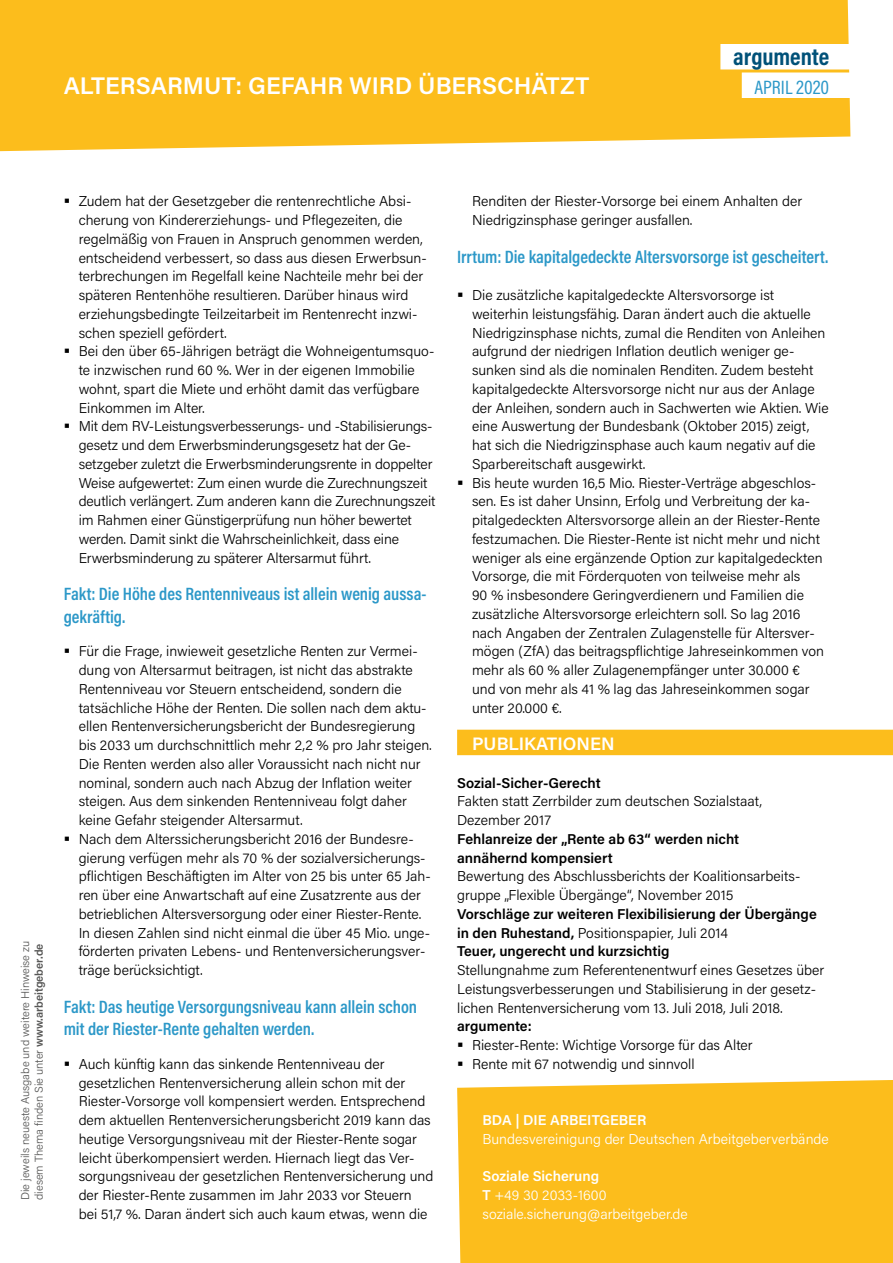
<style>
.page{position:relative;width:893px;height:1263px;background:#fff}
.page>*{position:absolute;margin:0;border:0;box-sizing:border-box;transform-origin:0 0}
._03_Headline_Rücksei{font:600 24px "Acumin Pro";color:#fff}
._01_Ausgabe{font:700 24px "Acumin Pro Cond";color:#005178}
._01_Ausgabe-2{font:19.5px "Acumin Pro Cond";color:#2c98c8}
._05_Zwischenüberschr{font:600 18px/22.5px "Acumin Pro Cond";letter-spacing:-.005em;color:#2c98c8}
._08_Publikationen_Ko{font:600 18px "Acumin Pro";color:#fff}
._06_Fließtext{font:300 14.25px/18.8px "Acumin Pro";color:#000}
._09_Publikationen{font:600 14.25px/18.8px "Acumin Pro";color:#000}
._06_Fließtext-2{font:300 14.25px "Acumin Pro";color:#fff}
._06_Fließtext-3{font:600 14.25px "Acumin Pro";color:#fff}
.t1{font:300 11.25px "Acumin Pro";color:#575756}
.s1{font-weight:600}
.s2{font-weight:300}
</style>
<div class="page">
<div style="left:0;top:0;width:850px;height:151px;background:#fcbd1c"></div>
<div style="left:457px;top:1080px;width:436px;height:183px;background:#fcbd1c"></div>
<div style="left:720px;top:44px;width:130px;height:25px;background:#fff"></div>
<div style="left:742px;top:72px;width:108px;height:26px;background:#fff"></div>
<div style="left:457px;top:730px;width:436px;height:25px;background:#fcbd1c"></div>
<p class="_03_Headline_Rücksei" style="left:64px;top:69px;width:527px">ALTERSARMUT: GEFAHR WIRD ÜBERSCHÄTZT</p>
<p class="_01_Ausgabe" style="left:733px;top:41px;width:97px">argumente</p>
<p class="_01_Ausgabe-2" style="left:754px;top:74px;width:76px">APRIL 2020</p>
<p class="t1" style="left:18px;top:1200px;width:261px;rotate:-90deg">Die jeweils neueste Ausgabe und weitere Hinweise zu</p>
<p class="t1" style="left:31px;top:1200px;width:258px;rotate:-90deg">diesem Thema finden Sie unter <span class="s1">www.arbeitgeber.de</span></p>
<p class="_06_Fließtext" style="left:79px;top:191px;width:350px">Zudem hat der Gesetzgeber die rentenrechtliche Absi&shy;cherung von Kindererziehungs- und Pflegezeiten, die regelmäßig von Frauen in Anspruch genommen werden, entscheidend verbessert, so dass aus diesen Erwerbsun&shy;terbrechungen im Regelfall keine Nachteile mehr bei der späteren Rentenhöhe resultieren. Darüber hinaus wird erziehungsbedingte Teilzeitarbeit im Rentenrecht inzwi&shy;schen speziell gefördert.</p>
<p class="_06_Fließtext" style="left:79px;top:341px;width:357px">Bei den über 65-Jährigen beträgt die Wohneigentumsquo&shy;te inzwischen rund 60 %. Wer in der eigenen Immobilie wohnt, spart die Miete und erhöht damit das verfügbare Einkommen im Alter.</p>
<p class="_06_Fließtext" style="left:79px;top:416px;width:358px">Mit dem RV-Leistungsverbesserungs- und -Stabilisierungs&shy;gesetz und dem Erwerbsminderungsgesetz hat der Ge&shy;setzgeber zuletzt die Erwerbsminderungsrente in doppelter Weise aufgewertet: Zum einen wurde die Zurechnungszeit deutlich verlängert. Zum anderen kann die Zurechnungszeit im Rahmen einer Günstigerprüfung nun höher bewertet werden. Damit sinkt die Wahrscheinlichkeit, dass eine Erwerbsminderung zu späterer Altersarmut führt.</p>
<p class="_05_Zwischenüberschr" style="left:64px;top:582px;width:364px">Fakt: Die Höhe des Rentenniveaus ist allein wenig aussa&shy;gekräftig.</p>
<p class="_06_Fließtext" style="left:79px;top:641px;width:355px">Für die Frage, inwieweit gesetzliche Renten zur Vermei&shy;dung von Altersarmut beitragen, ist nicht das abstrakte Rentenniveau vor Steuern entscheidend, sondern die tatsächliche Höhe der Renten. Die sollen nach dem aktu&shy;ellen Rentenversicherungsbericht der Bundesregierung bis 2033 um durchschnittlich mehr 2,2 % pro Jahr steigen.<br>Die Renten werden also aller Voraussicht nach nicht nur nominal, sondern auch nach Abzug der Inflation weiter steigen. Aus dem sinkenden Rentenniveau folgt daher keine Gefahr steigender Altersarmut.</p>
<p class="_06_Fließtext" style="left:79px;top:829px;width:354px">Nach dem Alterssicherungsbericht 2016 der Bundesre&shy;gierung verfügen mehr als 70 % der sozialversicherungs&shy;pflichtigen Beschäftigten im Alter von 25 bis unter 65 Jah&shy;ren über eine Anwartschaft auf eine Zusatzrente aus der betrieblichen Altersversorgung oder einer Riester-Rente.<br>In diesen Zahlen sind nicht einmal die über 45 Mio. unge&shy;förderten privaten Lebens- und Rentenversicherungsver&shy;träge berücksichtigt.</p>
<p class="_05_Zwischenüberschr" style="left:64px;top:995px;width:355px">Fakt: Das heutige Versorgungsniveau kann allein schon mit der Riester-Rente gehalten werden.</p>
<p class="_06_Fließtext" style="left:79px;top:1054px;width:356px">Auch künftig kann das sinkende Rentenniveau der gesetzlichen Rentenversicherung allein schon mit der Riester-Vorsorge voll kompensiert werden. Entsprechend dem aktuellen Rentenversicherungsbericht 2019 kann das heutige Versorgungsniveau mit der Riester-Rente sogar leicht überkompensiert werden. Hiernach liegt das Ver&shy;sorgungsniveau der gesetzlichen Rentenversicherung und der Riester-Rente zusammen im Jahr 2033 vor Steuern bei 51,7 %. Daran ändert sich auch kaum etwas, wenn die</p>
<p class="_06_Fließtext" style="left:472px;top:191px;width:332px">Renditen der Riester-Vorsorge bei einem Anhalten der<br>Niedrigzinsphase geringer ausfallen.</p>
<p class="_05_Zwischenüberschr" style="left:457px;top:245px;width:373px">Irrtum: Die kapitalgedeckte Altersvorsorge ist gescheitert.</p>
<p class="_06_Fließtext" style="left:472px;top:285px;width:358px">Die zusätzliche kapitalgedeckte Altersvorsorge ist weiterhin leistungsfähig. Daran ändert auch die aktuelle Niedrigzinsphase nichts, zumal die Renditen von Anleihen aufgrund der niedrigen Inflation deutlich weniger ge&shy;sunken sind als die nominalen Renditen. Zudem besteht kapitalgedeckte Altersvorsorge nicht nur aus der Anlage der Anleihen, sondern auch in Sachwerten wie Aktien. Wie eine Auswertung der Bundesbank (Oktober 2015) zeigt, hat sich die Niedrigzinsphase auch kaum negativ auf die Sparbereitschaft ausgewirkt.</p>
<p class="_06_Fließtext" style="left:472px;top:473px;width:354px">Bis heute wurden 16,5 Mio. Riester-Verträge abgeschlos&shy;sen. Es ist daher Unsinn, Erfolg und Verbreitung der ka&shy;pitalgedeckten Altersvorsorge allein an der Riester-Rente festzumachen. Die Riester-Rente ist nicht mehr und nicht weniger als eine ergänzende Option zur kapitalgedeckten Vorsorge, die mit Förderquoten von teilweise mehr als<br>90 % insbesondere Geringverdienern und Familien die zusätzliche Altersvorsorge erleichtern soll. So lag 2016 nach Angaben der Zentralen Zulagenstelle für Altersver&shy;mögen (ZfA) das beitragspflichtige Jahreseinkommen von mehr als 60 % aller Zulagenempfänger unter 30.000 € und von mehr als 41 % lag das Jahreseinkommen sogar unter 20.000 €.</p>
<p class="_08_Publikationen_Ko" style="left:472px;top:731px;width:144px">PUBLIKATIONEN</p>
<p class="_09_Publikationen" style="left:457px;top:773px;width:145px">Sozial-Sicher-Gerecht</p>
<p class="_06_Fließtext" style="left:457px;top:791px;width:307px">Fakten statt Zerrbilder zum deutschen Sozialstaat,<br>Dezember 2017</p>
<p class="_09_Publikationen" style="left:457px;top:829px;width:284px">Fehlanreize der „Rente ab 63“ werden nicht annähernd kompensiert</p>
<p class="_06_Fließtext" style="left:457px;top:866px;width:343px">Bewertung des Abschlussberichts der Koalitionsarbeits&shy;gruppe „Flexible Übergänge“, November 2015</p>
<p class="_09_Publikationen" style="left:457px;top:904px;width:361px">Vorschläge zur weiteren Flexibilisierung der Übergänge in den Ruhestand, <span class="s2">Positionspapier, Juli 2014</span></p>
<p class="_09_Publikationen" style="left:457px;top:941px;width:214px">Teuer, ungerecht und kurzsichtig</p>
<p class="_06_Fließtext" style="left:457px;top:960px;width:369px">Stellungnahme zum Referentenentwurf eines Gesetzes über<br>Leistungsverbesserungen und Stabilisierung in der gesetz&shy;lichen Rentenversicherung vom 13. Juli 2018, Juli 2018.</p>
<p class="_09_Publikationen" style="left:457px;top:1016px;width:76px">argumente:</p>
<p class="_06_Fließtext" style="left:472px;top:1035px;width:282px">Riester-Rente: Wichtige Vorsorge für das Alter</p>
<p class="_06_Fließtext" style="left:472px;top:1054px;width:224px">Rente mit 67 notwendig und sinnvoll</p>
<p class="_06_Fließtext-3" style="left:482px;top:1110px;width:165px">BDA | DIE ARBEITGEBER</p>
<p class="_06_Fließtext-2" style="left:482px;top:1129px;width:348px">Bundesvereinigung der Deutschen Arbeitgeberverbände</p>
<p class="_06_Fließtext-3" style="left:482px;top:1166px;width:118px">Soziale Sicherung</p>
<p class="_06_Fließtext-2" style="left:482px;top:1185px;width:126px"><span class="s1">T</span> +49 30 2033-1600</p>
<p class="_06_Fließtext-2" style="left:482px;top:1204px;width:207px">soziale.sicherung@arbeitgeber.de</p>
</div>
